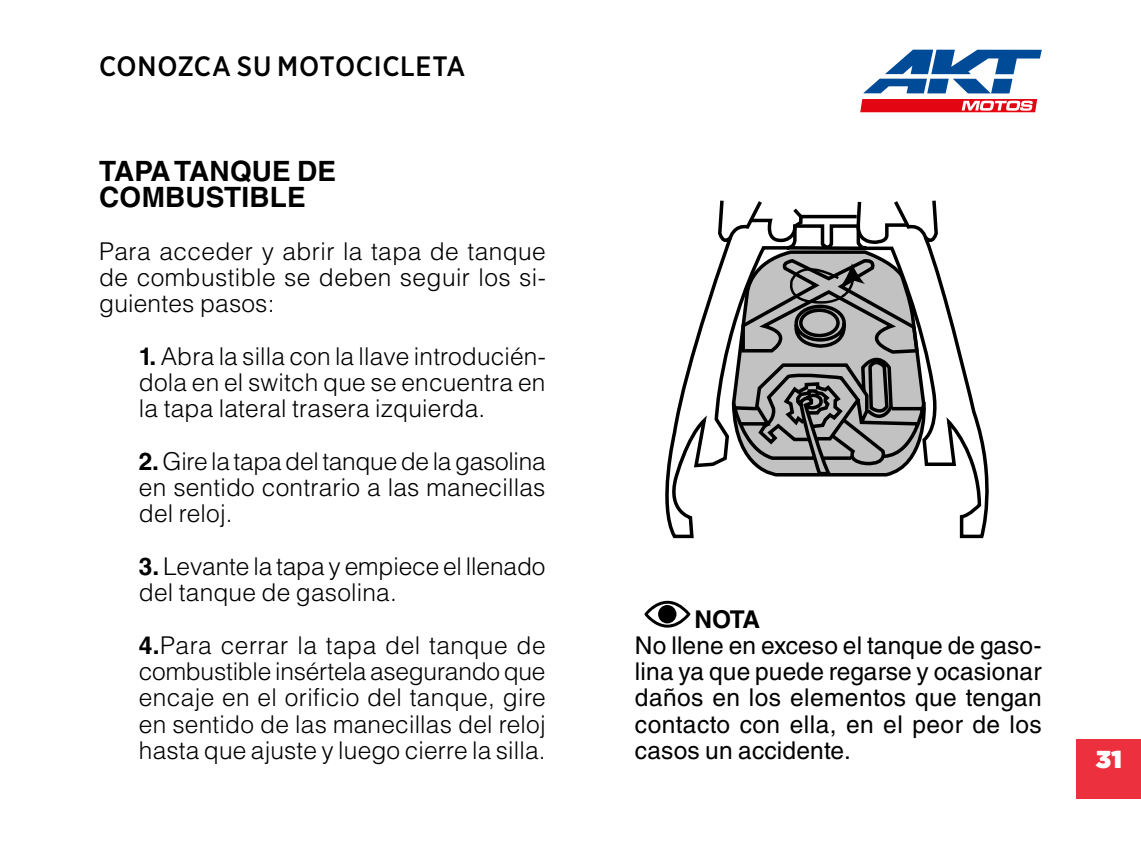
<style>
.page{position:relative;width:1141px;height:844px;background:#fff}
.page>*{position:absolute;margin:0;border:0;box-sizing:border-box;transform-origin:0 0}
.t1{font:700 28px/26.2px "Helvetica LT Std";letter-spacing:.01em;color:#000}
.t2{font:500 28px "Gotham Narrow";letter-spacing:.025em;color:#000}
.t3{font:300 24.5px/26.2px "Helvetica LT Std";letter-spacing:.01em;color:#000;text-align:justify}
.t4{font:24.5px/26.2px "Helvetica LT Std";letter-spacing:.02em;color:#000;text-align:justify}
.t5{font:700 24.5px "Helvetica LT Std";color:#000}
.t6{font:900 24.5px "Gotham";color:#fff}
.s1{font-weight:700}
</style>
<div class="page">
<div style="left:1076px;top:739px;width:65px;height:59px;background:#ed303d"></div>
<svg style="left:863px;top:50px;width:179px;height:43px"></svg>
<svg style="left:860px;top:99px;width:177px;height:13px;background:#e83640"></svg>
<svg style="left:644px;top:603px;width:14px;height:23px"></svg>
<svg style="left:658px;top:200px;width:331px;height:428px"></svg>
<svg style="left:730px;top:200px;width:198px;height:354px"></svg>
<p class="t2" style="left:99px;top:48px;width:368px">CONOZCA SU MOTOCICLETA</p>
<p class="t1" style="left:99px;top:157px;width:239px">TAPA TANQUE DE<br>COMBUSTIBLE</p>
<p class="t3" style="left:99px;top:238px;width:448px">Para acceder y abrir la tapa de tanque de combustible se deben seguir los si&shy;guientes pasos:</p>
<p class="t3" style="left:139px;top:343px;width:408px"><span class="s1">1.</span> Abra la silla con la llave introducién&shy;dola en el switch que se encuentra en la tapa lateral trasera izquierda.</p>
<p class="t3" style="left:139px;top:448px;width:408px"><span class="s1">2.</span> Gire la tapa del tanque de la gasolina en sentido contrario a las manecillas del reloj.</p>
<p class="t3" style="left:139px;top:552px;width:408px"><span class="s1">3.</span> Levante la tapa y empiece el llenado del tanque de gasolina.</p>
<p class="t3" style="left:139px;top:631px;width:408px"><span class="s1">4.</span>Para cerrar la tapa del tanque de combustible insértela asegurando que encaje en el orificio del tanque, gire en sentido de las manecillas del reloj hasta que ajuste y luego cierre la silla.</p>
<p class="t5" style="left:694px;top:603px;width:67px">NOTA</p>
<p class="t4" style="left:635px;top:631px;width:408px">No llene en exceso el tanque de gaso&shy;lina ya que puede regarse y ocasionar daños en los elementos que tengan contacto con ella, en el peor de los casos un accidente.</p>
<p class="t6" style="left:1096px;top:741px;width:28px">31</p>
</div>
